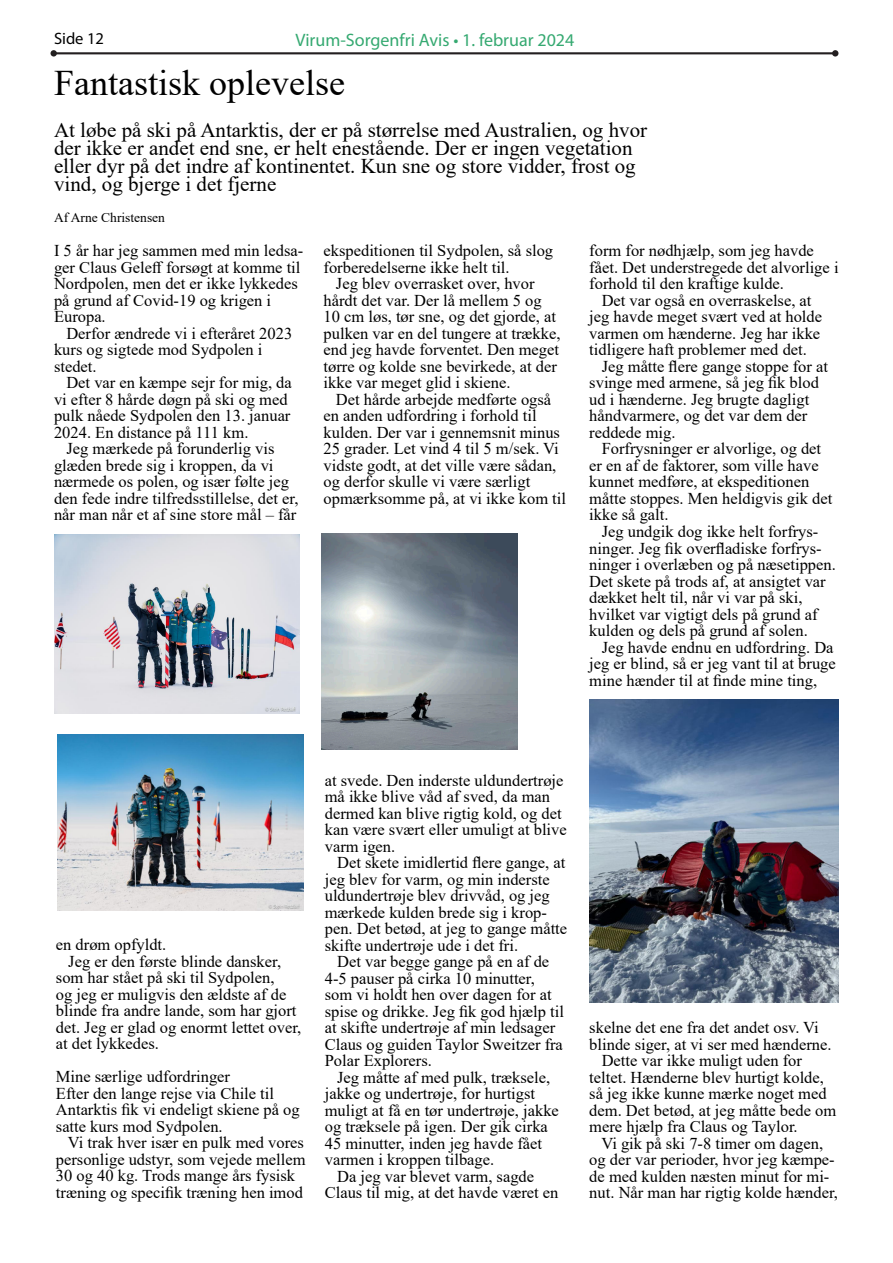
<style>
.page{position:relative;width:893px;height:1263px;background:#fff}
.page>*{position:absolute;margin:0;border:0;box-sizing:border-box;transform-origin:0 0}
.t1{font:36px "Times New Roman";color:#000}
.t2{font:21px/18px "Times New Roman";color:#000}
.t3{font:18px "Myriad Pro";color:#35a971}
.t4{font:16.5px/16.5px "Times New Roman";color:#000}
.t5{font:16.5px "Myriad Pro";color:#000}
.t6{font:13.5px "Times New Roman";color:#000}
</style>
<div class="page">
<hr style="left:54px;top:52px;width:781px;height:2px;background:#231f20">
<div style="left:51px;top:50px;width:6px;height:7px;background:#231f20;border-radius:50%"></div>
<div style="left:832px;top:50px;width:6px;height:7px;background:#231f20;border-radius:50%"></div>
<img style="left:54px;top:534px;width:246px;height:180px">
<img style="left:58px;top:735px;width:246px;height:175px">
<img style="left:322px;top:533px;width:195px;height:216px">
<img style="left:589px;top:700px;width:250px;height:302px">
<p class="t5" style="left:54px;top:28px;width:51px">Side 12</p>
<p class="t3" style="left:296px;top:29px;width:280px">Virum-Sorgenfri Avis • 1. februar 2024</p>
<p class="t1" style="left:54px;top:58px;width:292px">Fantastisk oplevelse</p>
<p class="t2" style="left:54px;top:121px;width:595px">At løbe på ski på Antarktis, der er på størrelse med Australien, og hvor der ikke er andet end sne, er helt enestående. Der er ingen vegetation eller dyr på det indre af kontinentet. Kun sne og store vidder, frost og vind, og bjerge i det fjerne</p>
<p class="t6" style="left:54px;top:208px;width:112px">Af Arne Christensen</p>
<p class="t4" style="left:54px;top:242px;width:251px">I 5 år har jeg sammen med min ledsa&shy;ger Claus Geleff forsøgt at komme til<br>Nordpolen, men det er ikke lykkedes på grund af Covid-19 og krigen i<br>Europa.</p>
<p class="t4" style="left:54px;top:325px;width:240px;text-indent:12px">Derfor ændrede vi i efteråret 2023 kurs og sigtede mod Sydpolen i stedet.</p>
<p class="t4" style="left:54px;top:374px;width:239px;text-indent:12px">Det var en kæmpe sejr for mig, da vi efter 8 hårde døgn på ski og med pulk nåede Sydpolen den 13. januar<br>2024. En distance på 111 km.</p>
<p class="t4" style="left:54px;top:440px;width:246px;text-indent:12px">Jeg mærkede på forunderlig vis glæden brede sig i kroppen, da vi nærmede os polen, og især følte jeg den fede indre tilfredsstillelse, det er, når man når et af sine store mål – får</p>
<p class="t4" style="left:324px;top:242px;width:231px">ekspeditionen til Sydpolen, så slog forberedelserne ikke helt til.</p>
<p class="t4" style="left:324px;top:275px;width:238px;text-indent:12px">Jeg blev overrasket over, hvor hårdt det var. Der lå mellem 5 og<br>10 cm løs, tør sne, og det gjorde, at pulken var en del tungere at trække, end jeg havde forventet. Den meget tørre og kolde sne bevirkede, at der ikke var meget glid i skiene.</p>
<p class="t4" style="left:324px;top:391px;width:244px;text-indent:12px">Det hårde arbejde medførte også en anden udfordring i forhold til kulden. Der var i gennemsnit minus 25 grader. Let vind 4 til 5 m/sek. Vi vidste godt, at det ville være sådan, og derfor skulle vi være særligt opmærksomme på, at vi ikke kom til</p>
<p class="t4" style="left:589px;top:242px;width:251px">form for nødhjælp, som jeg havde fået. Det understregede det alvorlige i forhold til den kraftige kulde.</p>
<p class="t4" style="left:589px;top:292px;width:234px;text-indent:12px">Det var også en overraskelse, at jeg havde meget svært ved at holde varmen om hænderne. Jeg har ikke tidligere haft problemer med det.</p>
<p class="t4" style="left:589px;top:358px;width:240px;text-indent:12px">Jeg måtte flere gange stoppe for at svinge med armene, så jeg fik blod ud i hænderne. Jeg brugte dagligt håndvarmere, og det var dem der reddede mig.</p>
<p class="t4" style="left:589px;top:440px;width:244px;text-indent:12px">Forfrysninger er alvorlige, og det er en af de faktorer, som ville have kunnet medføre, at ekspeditionen måtte stoppes. Men heldigvis gik det ikke så galt.</p>
<p class="t4" style="left:589px;top:523px;width:248px;text-indent:12px">Jeg undgik dog ikke helt forfrys&shy;ninger. Jeg fik overfladiske forfrys&shy;ninger i overlæben og på næsetippen.<br>Det skete på trods af, at ansigtet var dækket helt til, når vi var på ski, hvilket var vigtigt dels på grund af kulden og dels på grund af solen.</p>
<p class="t4" style="left:589px;top:638px;width:248px;text-indent:12px">Jeg havde endnu en udfordring. Da jeg er blind, så er jeg vant til at bruge mine hænder til at finde mine ting,</p>
<p class="t4" style="left:56px;top:936px;width:112px">en drøm opfyldt.</p>
<p class="t4" style="left:56px;top:952px;width:247px;text-indent:12px">Jeg er den første blinde dansker, som har stået på ski til Sydpolen,<br>og jeg er muligvis den ældste af de blinde fra andre lande, som har gjort det. Jeg er glad og enormt lettet over, at det lykkedes.</p>
<p class="t4" style="left:56px;top:1068px;width:176px">Mine særlige udfordringer</p>
<p class="t4" style="left:56px;top:1084px;width:245px">Efter den lange rejse via Chile til<br>Antarktis fik vi endeligt skiene på og satte kurs mod Sydpolen.</p>
<p class="t4" style="left:56px;top:1134px;width:251px;text-indent:12px">Vi trak hver især en pulk med vores personlige udstyr, som vejede mellem 30 og 40 kg. Trods mange års fysisk træning og specifik træning hen imod</p>
<p class="t4" style="left:325px;top:771px;width:243px">at svede. Den inderste uldundertrøje må ikke blive våd af sved, da man dermed kan blive rigtig kold, og det kan være svært eller umuligt at blive varm igen.</p>
<p class="t4" style="left:325px;top:854px;width:244px;text-indent:12px">Det skete imidlertid flere gange, at jeg blev for varm, og min inderste uldundertrøje blev drivvåd, og jeg mærkede kulden brede sig i krop&shy;pen. Det betød, at jeg to gange måtte skifte undertrøje ude i det fri.</p>
<p class="t4" style="left:325px;top:953px;width:241px;text-indent:12px">Det var begge gange på en af de<br>4-5 pauser på cirka 10 minutter, som vi holdt hen over dagen for at spise og drikke. Jeg fik god hjælp til at skifte undertrøje af min ledsager<br>Claus og guiden Taylor Sweitzer fra<br>Polar Explorers.</p>
<p class="t4" style="left:325px;top:1068px;width:236px;text-indent:12px">Jeg måtte af med pulk, træksele, jakke og undertrøje, for hurtigst muligt at få en tør undertrøje, jakke og træksele på igen. Der gik cirka<br>45 minutter, inden jeg havde fået varmen i kroppen tilbage.</p>
<p class="t4" style="left:325px;top:1167px;width:235px;text-indent:12px">Da jeg var blevet varm, sagde<br>Claus til mig, at det havde været en</p>
<p class="t4" style="left:589px;top:1019px;width:244px">skelne det ene fra det andet osv. Vi blinde siger, at vi ser med hænderne.</p>
<p class="t4" style="left:589px;top:1052px;width:249px;text-indent:12px">Dette var ikke muligt uden for teltet. Hænderne blev hurtigt kolde, så jeg ikke kunne mærke noget med dem. Det betød, at jeg måtte bede om mere hjælp fra Claus og Taylor.</p>
<p class="t4" style="left:589px;top:1134px;width:250px;text-align:center">Vi gik på ski 7-8 timer om dagen,<br>og der var perioder, hvor jeg kæmpe&shy;de med kulden næsten minut for mi&shy;nut. Når man har rigtig kolde hænder,</p>
</div>
